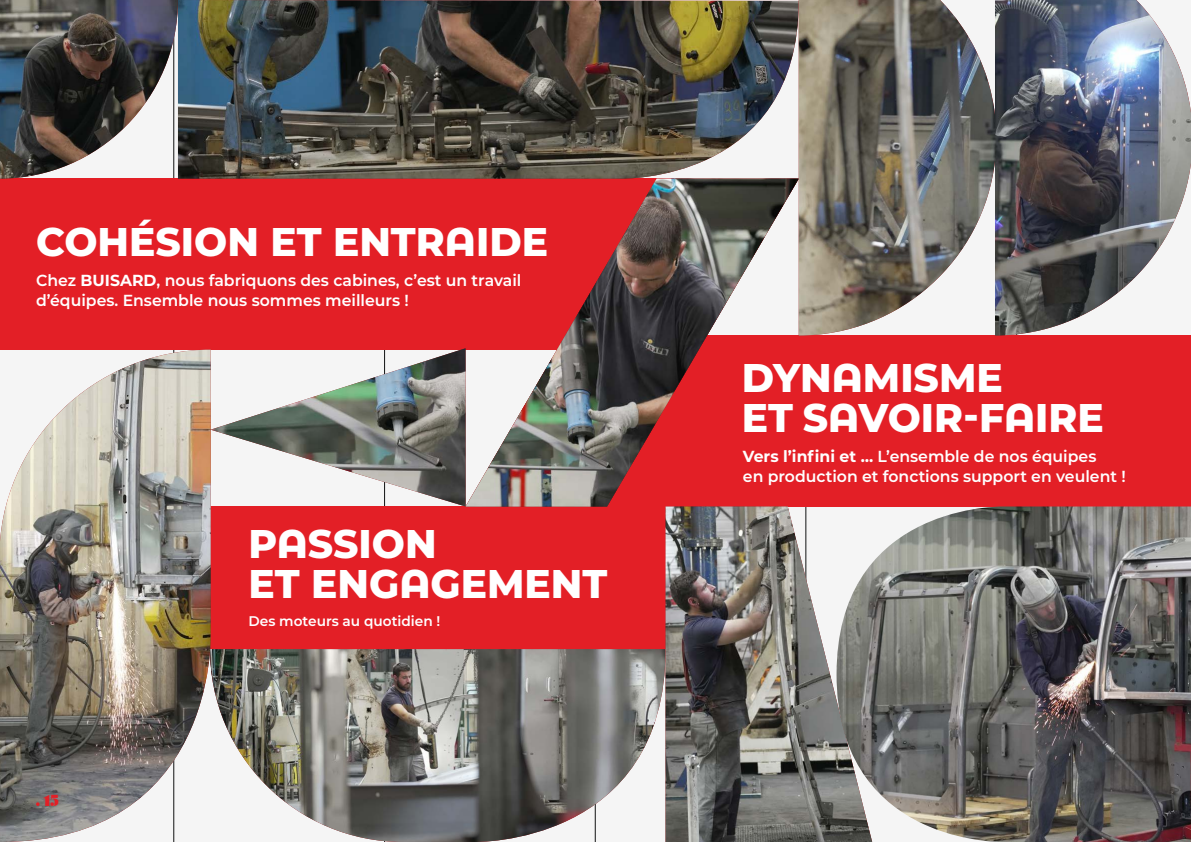
<style>
.page{position:relative;width:1191px;height:842px;background:#fff}
.page>*{position:absolute;margin:0;border:0;box-sizing:border-box;transform-origin:0 0}
.t1{font:800 40px/40px "Montserrat";color:#fff}
.t2{font:600 16px/20px "Montserrat";color:#fff}
.t3{font:600 14px "Montserrat";color:#fff}
.t4{font:900 14px "Futura";color:#e31f26}
.s1{font-weight:700}
</style>
<div class="page">
<div style="left:580px;top:335px;width:611px;height:171px;background:#e31f26"></div>
<div style="left:54px;top:506px;width:611px;height:143px;background:#e31f26"></div>
<div style="left:0;top:179px;width:674px;height:171px;background:#e31f26"></div>
<img style="left:0;top:350px;width:211px;height:492px">
<img style="left:0;top:0;width:178px;height:179px">
<img style="left:178px;top:0;width:620px;height:179px">
<img style="left:210px;top:649px;width:455px;height:193px">
<img style="left:665px;top:506px;width:171px;height:336px">
<img style="left:211px;top:348px;width:254px;height:158px">
<img style="left:798px;top:0;width:393px;height:335px">
<img style="left:836px;top:506px;width:355px;height:336px">
<svg style="left:465px;top:179px;width:333px;height:327px"></svg>
<svg style="left:36px;top:802px;width:4px;height:4px"></svg>
<h1 class="t1" style="left:36px;top:220px;width:513px">COHÉSION ET ENTRAIDE</h1>
<p class="t2" style="left:36px;top:270px;width:487px">Chez <span class="s1">BUISARD</span>, nous fabriquons des cabines, c’est un travail d’équipes. Ensemble nous sommes meilleurs !</p>
<p class="t4" style="left:43px;top:788px;width:17px">15</p>
<h1 class="t1" style="left:248px;top:521px;width:360px">PASSION<br>ET ENGAGEMENT</h1>
<p class="t3" style="left:248px;top:611px;width:193px">Des moteurs au quotidien !</p>
<h1 class="t1" style="left:742px;top:355px;width:363px">DYNAMISME<br>ET SAVOIR-FAIRE</h1>
<p class="t2" style="left:743px;top:445px;width:384px"><span class="s1">Vers l’infini et …</span> L’ensemble de nos équipes<br>en production et fonctions support en veulent !</p>
</div>
